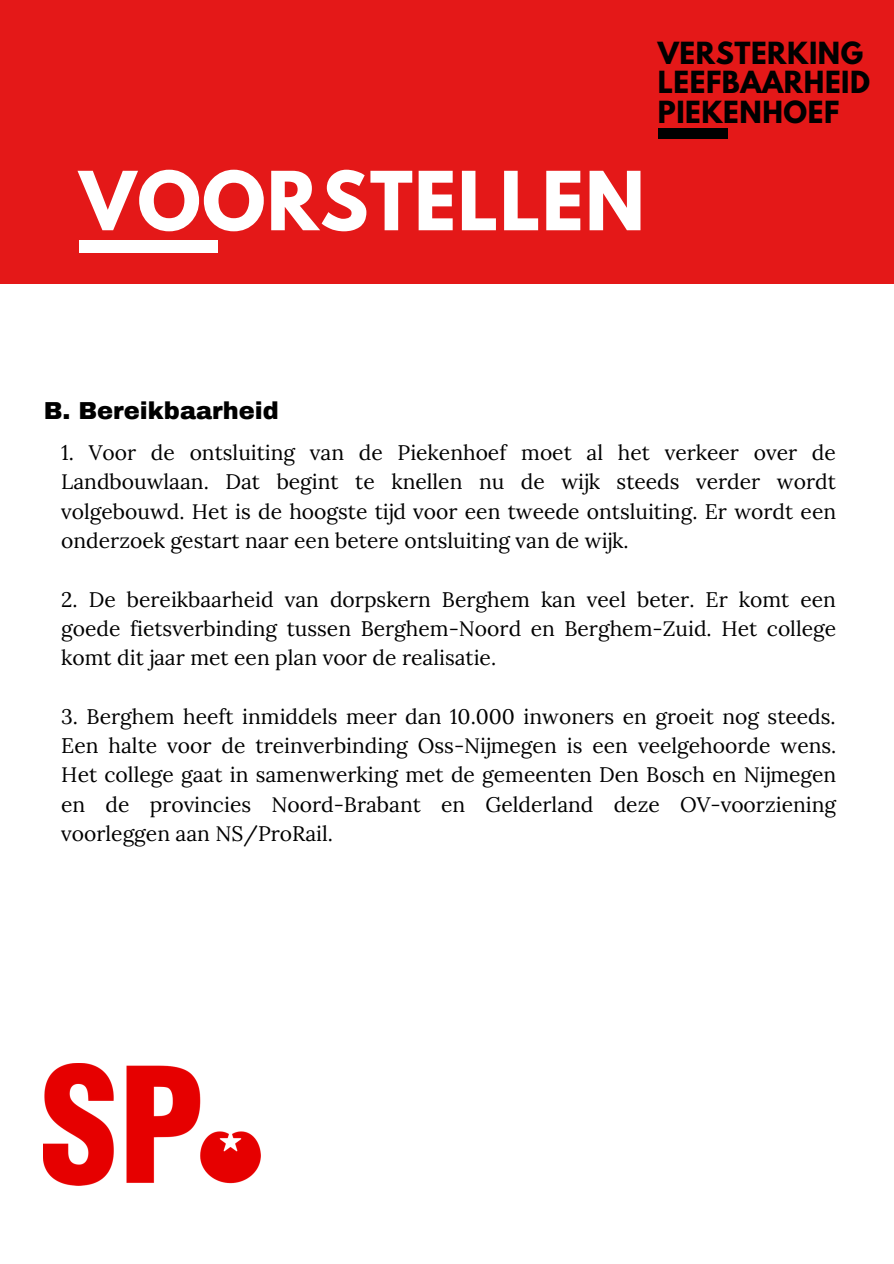
<style>
.page{position:relative;width:894px;height:1264px;background:#fff}
.page>*{position:absolute;margin:0;border:0;box-sizing:border-box;transform-origin:0 0}
.t1{font:700 72px "League Spartan";letter-spacing:.02em;color:#fff}
.t2{font:700 27px/29.2px "League Spartan";letter-spacing:.02em;color:#000}
.t3{font:900 24px "Archivo";color:#000}
.t4{font:21px/29.2px "Lora";color:#000;text-align:justify}
</style>
<div class="page">
<div style="left:0;top:0;width:893px;height:283px;background:#e41818"></div>
<div style="left:80px;top:240px;width:138px;height:13px;background:#fff"></div>
<div style="left:657px;top:128px;width:70px;height:10px;background:#000"></div>
<img style="left:44px;top:1063px;width:216px;height:122px">
<p class="t2" style="left:657px;top:42px;width:214px">VERSTERKING<br>LEEFBAARHEID<br>PIEKENHOEF</p>
<h1 class="t1" style="left:79px;top:165px;width:566px">VOORSTELLEN</h1>
<p class="t3" style="left:44px;top:398px;width:236px">B. Bereikbaarheid</p>
<p class="t4" style="left:61px;top:438px;width:776px">1. Voor de ontsluiting van de Piekenhoef moet al het verkeer over de Landbouwlaan. Dat begint te knellen nu de wijk steeds verder wordt volgebouwd. Het is de hoogste tijd voor een tweede ontsluiting. Er wordt een onderzoek gestart naar een betere ontsluiting van de wijk.</p>
<p class="t4" style="left:61px;top:584px;width:776px">2. De bereikbaarheid van dorpskern Berghem kan veel beter. Er komt een goede fietsverbinding tussen Berghem-Noord en Berghem-Zuid. Het college komt dit jaar met een plan voor de realisatie.</p>
<p class="t4" style="left:61px;top:701px;width:776px">3. Berghem heeft inmiddels meer dan 10.000 inwoners en groeit nog steeds.<br>Een halte voor de treinverbinding Oss-Nijmegen is een veelgehoorde wens.<br>Het college gaat in samenwerking met de gemeenten Den Bosch en Nijmegen en de provincies Noord-Brabant en Gelderland deze OV-voorziening voorleggen aan NS/ProRail.</p>
</div>
